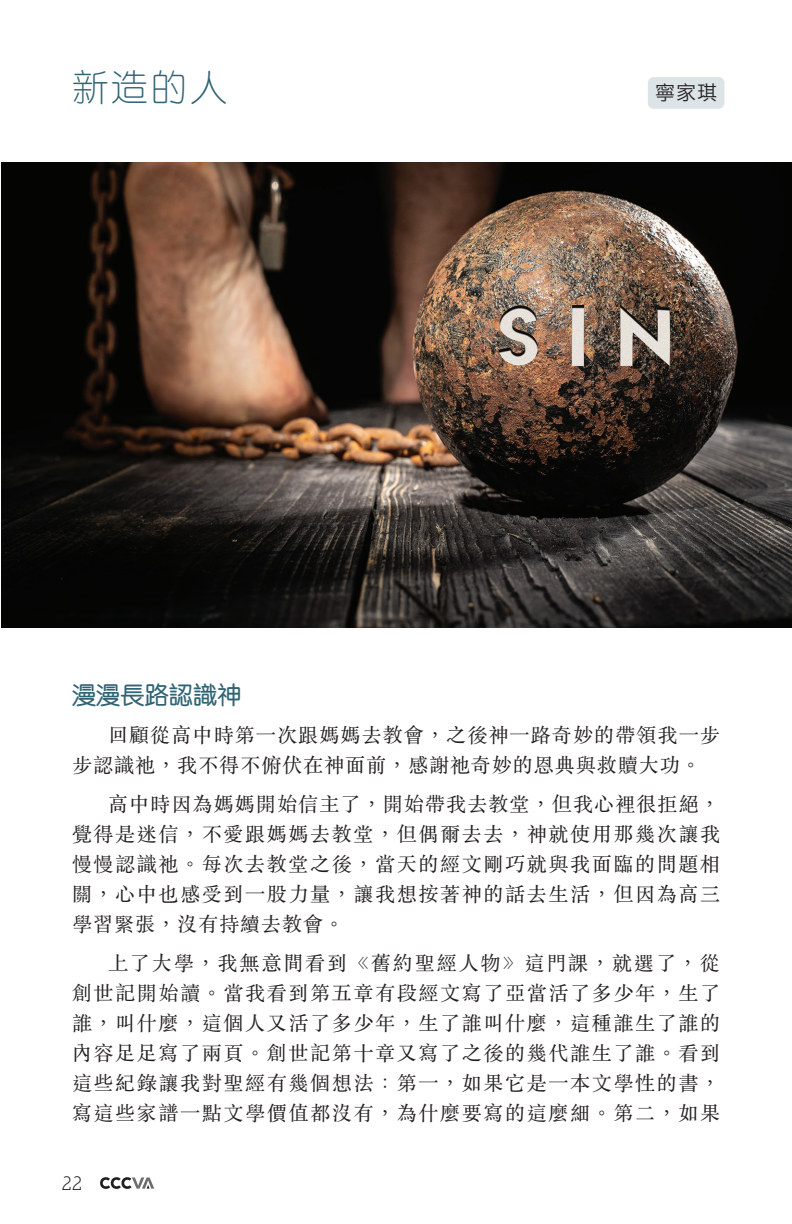
<style>
.page{position:relative;width:792px;height:1224px;background:#fff}
.page>*{position:absolute;margin:0;border:0;box-sizing:border-box;transform-origin:0 0}
.t1{font:36px "ST Yuanti SC Light";color:#306373}
.t2{font:24px "ST Yuanti TC Regular";letter-spacing:.01em;color:#306373}
.t3{font:20px/30px "ST Songti TC Regular";letter-spacing:.085em;color:#231f20;text-align:justify}
.t4{font:20px/30px "ST Songti TC Regular";letter-spacing:.055em;color:#231f20}
.t5{font:20px "Hiragino Sans GB W3";color:#231f20}
.t6{font:20px "Nilland";color:#231f20}
</style>
<div class="page">
<svg style="left:100px;top:1177px;width:54px;height:12px"></svg>
<div style="left:648px;top:77px;width:76px;height:32px;background:#dde4e7;border-radius:6px"></div>
<img style="left:1px;top:162px;width:791px;height:465px">
<h1 class="t1" style="left:72px;top:61px;width:156px">新造的人</h1>
<p class="t5" style="left:655px;top:80px;width:63px">寧家琪</p>
<p class="t2" style="left:72px;top:677px;width:171px">漫漫長路認識神</p>
<p class="t4" style="left:72px;top:719px;width:649px;text-indent:36px">回顧從高中時第一次跟媽媽去教會，之後神一路奇妙的帶領我一步步認識祂，我不得不俯伏在神面前，感謝祂奇妙的恩典與救贖大功。</p>
<p class="t3" style="left:72px;top:788px;width:650px;text-indent:36px">高中時因為媽媽開始信主了，開始帶我去教堂，但我心裡很拒絕，覺得是迷信，不愛跟媽媽去教堂，但偶爾去去，神就使用那幾次讓我慢慢認識祂。每次去教堂之後，當天的經文剛巧就與我面臨的問題相關，心中也感受到一股力量，讓我想按著神的話去生活，但因為高三學習緊張，沒有持續去教會。</p>
<p class="t3" style="left:72px;top:947px;width:650px;text-indent:36px">上了大學，我無意間看到《舊約聖經人物》這門課，就選了，從創世記開始讀。當我看到第五章有段經文寫了亞當活了多少年，生了誰，叫什麼，這個人又活了多少年，生了誰叫什麼，這種誰生了誰的內容足足寫了兩頁。創世記第十章又寫了之後的幾代誰生了誰。看到這些紀錄讓我對聖經有幾個想法：第一，如果它是一本文學性的書，寫這些家譜一點文學價值都沒有，為什麼要寫的這麼細。第二，如果</p>
<p class="t6" style="left:62px;top:1172px;width:22px">22</p>
</div>
